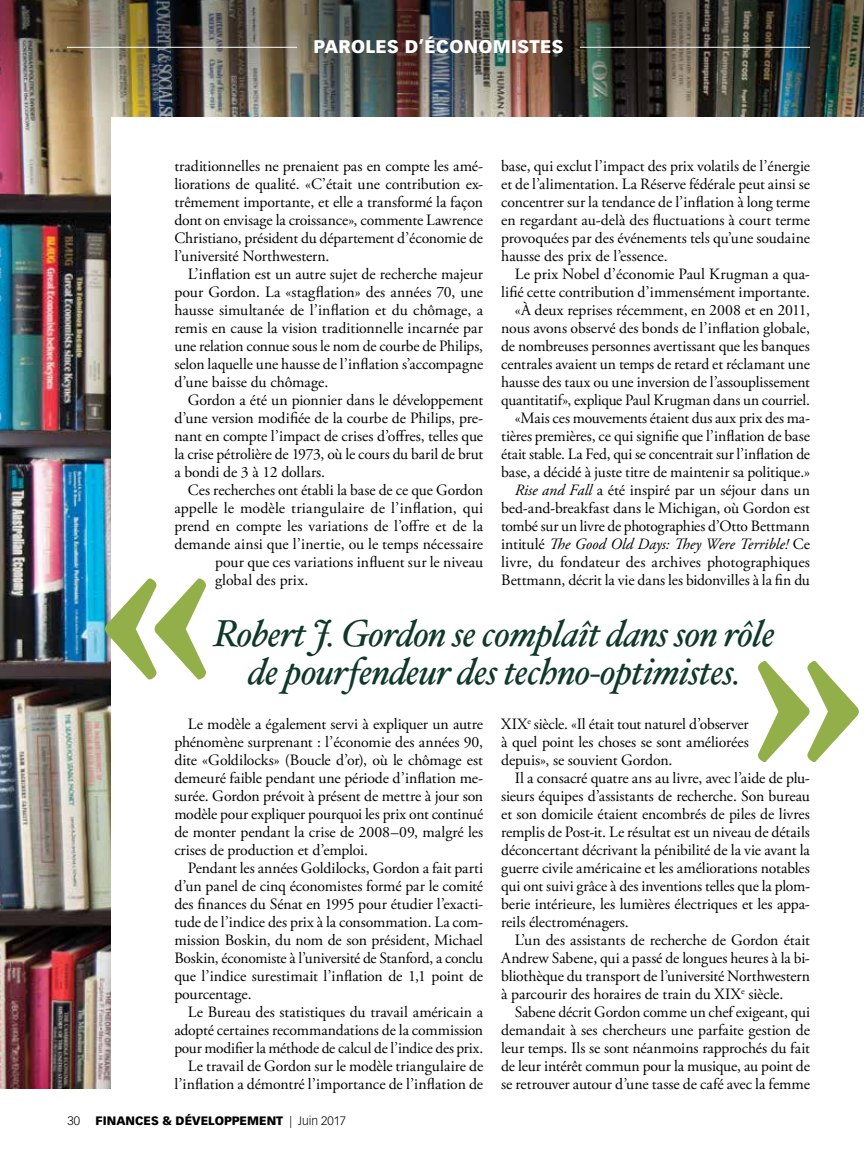
<style>
.page{position:relative;width:864px;height:1161px;background:#fff}
.page>*{position:absolute;margin:0;border:0;box-sizing:border-box;transform-origin:0 0}
.t1{font:700 288.45px "Hoefler Text";color:#92af4a}
.t2{font:italic 37.5px/37.8px "Hoefler Text";letter-spacing:-.02em;color:#0e3829;text-align:center}
.t3{font:900 18px "Vectora LT Std";letter-spacing:.02em;color:#fff}
.t4{font:15.75px/18px "Adobe Garamond Pro";letter-spacing:-.005em;color:#000;text-align:justify}
.t5{font:900 12px "Vectora LT Std";color:#000}
.t6{font:300 12px "Vectora LT Std";color:#000}
.s1{font-style:italic}
.s2{font-weight:300}
</style>
<div class="page">
<img style="left:0;top:117px;width:111px;height:972px">
<img style="left:0;top:0;width:864px;height:117px">
<hr style="left:67px;top:47px;width:230px;height:1px;background:#fff">
<hr style="left:580px;top:47px;width:230px;height:1px;background:#fff">
<p class="t3" style="left:313px;top:36px;width:252px">PAROLES D’ÉCONOMISTES</p>
<p class="t4" style="left:174px;top:158px;width:310px">traditionnelles ne prenaient pas en compte les amé&shy;liorations de qualité. «C’était une contribution ex&shy;trêmement importante, et elle a transformé la façon dont on envisage la croissance», commente Lawrence Christiano, président du département d’économie de l’université Northwestern.</p>
<p class="t4" style="left:174px;top:266px;width:310px;text-indent:13px">L’inflation est un autre sujet de recherche majeur pour Gordon. La «stagflation» des années 70, une hausse simultanée de l’inflation et du chômage, a remis en cause la vision traditionnelle incarnée par une relation connue sous le nom de courbe de Philips, selon laquelle une hausse de l’inflation s’accompagne d’une baisse du chômage.</p>
<p class="t4" style="left:174px;top:392px;width:310px;text-indent:13px">Gordon a été un pionnier dans le développement d’une version modifiée de la courbe de Philips, pre&shy;nant en compte l’impact de crises d’offres, telles que la crise pétrolière de 1973, où le cours du baril de brut a bondi de 3 à 12 dollars.</p>
<p class="t4" style="left:188px;top:482px;width:297px">Ces recherches ont établi la base de ce que Gordon</p>
<p class="t4" style="left:174px;top:500px;width:310px">appelle le modèle triangulaire de l’inflation, qui</p>
<p class="t4" style="left:174px;top:518px;width:310px">prend en compte les variations de l’offre et de la</p>
<p class="t4" style="left:174px;top:536px;width:310px">demande ainsi que l’inertie, ou le temps nécessaire</p>
<p class="t4" style="left:215px;top:554px;width:270px">pour que ces variations influent sur le niveau</p>
<p class="t4" style="left:215px;top:572px;width:95px">global des prix.</p>
<p class="t4" style="left:501px;top:158px;width:310px">base, qui exclut l’impact des prix volatils de l’énergie et de l’alimentation. La Réserve fédérale peut ainsi se concentrer sur la tendance de l’inflation à long terme en regardant au-delà des fluctuations à court terme provoquées par des événements tels qu’une soudaine hausse des prix de l’essence.</p>
<p class="t4" style="left:501px;top:266px;width:310px;text-align:right">Le prix Nobel d’économie Paul Krugman a qua&shy;lifié cette contribution d’immensément importante. «À deux reprises récemment, en 2008 et en 2011, nous avons observé des bonds de l’inflation globale, de nombreuses personnes avertissant que les banques centrales avaient un temps de retard et réclamant une hausse des taux ou une inversion de l’assouplissement quantitatif», explique Paul Krugman dans un courriel. «Mais ces mouvements étaient dus aux prix des ma&shy;tières premières, ce qui signifie que l’inflation de base était stable. La Fed, qui se concentrait sur l’inflation de base, a décidé à juste titre de maintenir sa politique.» <span class="s1">Rise and Fall</span> a été inspiré par un séjour dans un bed-and-breakfast dans le Michigan, où Gordon est tombé sur un livre de photographies d’Otto Bettmann intitulé <span class="s1">The Good Old Days: They Were Terrible!</span> Ce livre, du fondateur des archives photographiques Bettmann, décrit la vie dans les bidonvilles à la fin du</p>
<h1 class="t1" style="left:96px;top:416px;width:123px">«</h1>
<h2 class="t2" style="left:214px;top:616px;width:563px">Robert J. Gordon se complaît dans son rôle de pourfendeur des techno-optimistes.</h2>
<p class="t4" style="left:174px;top:716px;width:310px;text-indent:13px">Le modèle a également servi à expliquer un autre phénomène surprenant : l’économie des années 90, dite «Goldilocks» (Boucle d’or), où le chômage est demeuré faible pendant une période d’inflation me&shy;surée. Gordon prévoit à présent de mettre à jour son modèle pour expliquer pourquoi les prix ont continué de monter pendant la crise de 2008–09, malgré les crises de production et d’emploi.</p>
<p class="t4" style="left:174px;top:860px;width:310px;text-indent:14px">Pendant les années Goldilocks, Gordon a fait parti d’un panel de cinq économistes formé par le comité des finances du Sénat en 1995 pour étudier l’exacti&shy;tude de l’indice des prix à la consommation. La com&shy;mission Boskin, du nom de son président, Michael Boskin, économiste à l’université de Stanford, a conclu que l’indice surestimait l’inflation de 1,1 point de pourcentage.</p>
<p class="t4" style="left:174px;top:1004px;width:310px;text-align:right">Le Bureau des statistiques du travail américain a adopté certaines recommandations de la commission pour modifier la méthode de calcul de l’indice des prix.<br>Le travail de Gordon sur le modèle triangulaire de l’inflation a démontré l’importance de l’inflation de</p>
<p class="t6" style="left:68px;top:1114px;width:14px">30</p>
<p class="t5" style="left:96px;top:1113px;width:252px">FINANCES &amp; DÉVELOPPEMENT <span class="s2">| Juin 2017</span></p>
<p class="t4" style="left:501px;top:716px;width:249px">XIX<sup>e</sup> siècle. «Il était tout naturel d’observer à quel point les choses se sont améliorées depuis», se souvient Gordon.</p>
<p class="t4" style="left:501px;top:770px;width:310px;text-indent:13px">Il a consacré quatre ans au livre, avec l’aide de plu&shy;sieurs équipes d’assistants de recherche. Son bureau et son domicile étaient encombrés de piles de livres remplis de Post-it. Le résultat est un niveau de détails déconcertant décrivant la pénibilité de la vie avant la guerre civile américaine et les améliorations notables qui ont suivi grâce à des inventions telles que la plom&shy;berie intérieure, les lumières électriques et les appa&shy;reils électroménagers.</p>
<p class="t4" style="left:501px;top:932px;width:310px;text-indent:13px">L’un des assistants de recherche de Gordon était Andrew Sabene, qui a passé de longues heures à la bi&shy;bliothèque du transport de l’université Northwestern à parcourir des horaires de train du XIX<sup>e</sup> siècle.</p>
<p class="t4" style="left:501px;top:1004px;width:310px;text-indent:14px">Sabene décrit Gordon comme un chef exigeant, qui demandait à ses chercheurs une parfaite gestion de leur temps. Ils se sont néanmoins rapprochés du fait de leur intérêt commun pour la musique, au point de se retrouver autour d’une tasse de café avec la femme</p>
</div>
